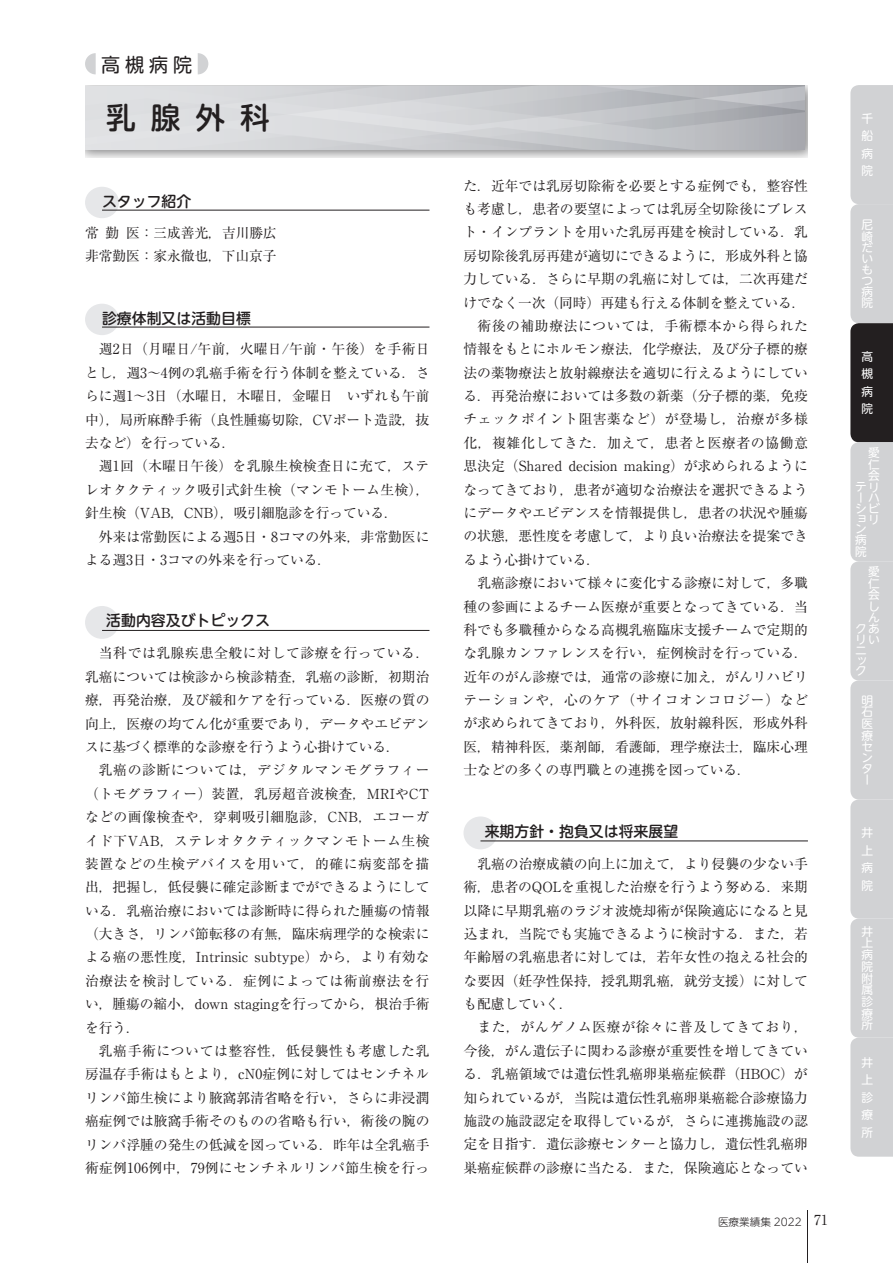
<style>
.page{position:relative;width:893px;height:1263px;background:#fff}
.page>*{position:absolute;margin:0;border:0;box-sizing:border-box;transform-origin:0 0}
.t1{font:500 29.7px "UD Shin M Go Pr 6 N";color:#231f20}
.t2{font:19.2px "UD Shin M Go Pr 6 N";color:#231f20}
.t3{font:500 14.85px "UD Shin M Go Pr 6 N";color:#231f20}
.t4{font:13.8px/23.4px "Ryumin Pr 6 N";letter-spacing:-.005em;color:#231f20;text-align:justify}
.t5{font:13.8px "Ryumin Pr 6 N";letter-spacing:.04em;color:#231f20}
.t6{font:11.7px/17.5px "UD Shin M Go Pr 6 N";color:#fff;text-align:justify}
.t7{font:300 10.65px "UD Shin M Go Pr 6 N";color:#231f20}
.s1{font-family:"Ryumin Pr 6 N";font-weight:400;font-size:13.8px}
</style>
<div class="page">
<hr style="left:808px;top:1210px;width:1px;height:53px;background:#231f20">
<img style="left:85px;top:85px;width:723px;height:72px">
<svg style="left:85px;top:86px;width:719px;height:63px;background:#ccced1"></svg>
<svg style="left:85px;top:53px;width:11px;height:21px"></svg>
<svg style="left:198px;top:53px;width:10px;height:21px"></svg>
<svg style="left:850px;top:85px;width:43px;height:1072px;background:#bebfc1"></svg>
<div style="left:463px;top:816px;width:34px;height:33px;background:#e6e7e9;border-radius:50%"></div>
<hr style="left:480px;top:841px;width:328px;height:1px;background:#231f20">
<div style="left:85px;top:606px;width:34px;height:33px;background:#e6e7e9;border-radius:50%"></div>
<hr style="left:102px;top:630px;width:327px;height:1px;background:#231f20">
<div style="left:85px;top:304px;width:34px;height:31px;background:#e6e7e9;border-radius:50%"></div>
<hr style="left:102px;top:327px;width:327px;height:1px;background:#231f20">
<div style="left:85px;top:187px;width:34px;height:31px;background:#e6e7e9;border-radius:50%"></div>
<hr style="left:102px;top:210px;width:327px;height:1px;background:#231f20">
<h2 class="t2" style="left:101px;top:48px;width:92px">高槻病院</h2>
<h1 class="t1" style="left:106px;top:93px;width:165px">乳腺外科</h1>
<p class="t3" style="left:102px;top:188px;width:91px">スタッフ紹介</p>
<p class="t4" style="left:85px;top:220px;width:193px">常勤医：三成善光，吉川勝広非常勤医：家永徹也，下山京子</p>
<p class="t3" style="left:102px;top:305px;width:150px">診療体制又は活動目標</p>
<p class="t4" style="left:85px;top:337px;width:346px;text-indent:14px">週2日（月曜日/午前，火曜日/午前・午後）を手術日とし，週3～4例の乳癌手術を行う体制を整えている．さらに週1～3日（水曜日，木曜日，金曜日　いずれも午前中），局所麻酔手術（良性腫瘍切除，CVポート造設，抜去など）を行っている．</p>
<p class="t4" style="left:85px;top:454px;width:346px;text-indent:14px">週1回（木曜日午後）を乳腺生検検査日に充て，ステレオタクティック吸引式針生検（マンモトーム生検），針生検（VAB，CNB），吸引細胞診を行っている．</p>
<p class="t4" style="left:85px;top:524px;width:346px;text-indent:14px">外来は常勤医による週5日・8コマの外来，非常勤医による週3日・3コマの外来を行っている．</p>
<p class="t3" style="left:106px;top:608px;width:165px">活動内容及びトピックス</p>
<p class="t4" style="left:85px;top:641px;width:346px;text-indent:14px">当科では乳腺疾患全般に対して診療を行っている．乳癌については検診から検診精査，乳癌の診断，初期治療，再発治療，及び緩和ケアを行っている．医療の質の向上，医療の均てん化が重要であり，データやエビデンスに基づく標準的な診療を行うよう心掛けている．</p>
<p class="t4" style="left:85px;top:758px;width:346px;text-indent:14px">乳癌の診断については，デジタルマンモグラフィー（トモグラフィー）装置，乳房超音波検査，MRIやCTなどの画像検査や，穿刺吸引細胞診，CNB，エコーガイド下VAB，ステレオタクティックマンモトーム生検装置などの生検デバイスを用いて，的確に病変部を描出，把握し，低侵襲に確定診断までができるようにしている．乳癌治療においては診断時に得られた腫瘍の情報（大きさ，リンパ節転移の有無，臨床病理学的な検索による癌の悪性度，Intrinsic subtype）から，より有効な治療法を検討している．症例によっては術前療法を行い，腫瘍の縮小，down stagingを行ってから，根治手術を行う．</p>
<p class="t4" style="left:85px;top:1038px;width:346px;text-indent:14px">乳癌手術については整容性，低侵襲性も考慮した乳房温存手術はもとより，cN0症例に対してはセンチネルリンパ節生検により腋窩郭清省略を行い，さらに非浸潤癌症例では腋窩手術そのものの省略も行い，術後の腕のリンパ浮腫の発生の低減を図っている．昨年は全乳癌手術症例106例中，79例にセンチネルリンパ節生検を行っ</p>
<p class="t4" style="left:463px;top:173px;width:346px">た．近年では乳房切除術を必要とする症例でも，整容性</p>
<p class="t4" style="left:463px;top:196px;width:346px">も考慮し，患者の要望によっては乳房全切除後にブレス</p>
<p class="t4" style="left:463px;top:220px;width:346px">ト・インプラントを用いた乳房再建を検討している．乳</p>
<p class="t4" style="left:463px;top:243px;width:346px">房切除後乳房再建が適切にできるように，形成外科と協</p>
<p class="t4" style="left:463px;top:267px;width:346px">力している．さらに早期の乳癌に対しては，二次再建だ</p>
<p class="t4" style="left:463px;top:290px;width:344px">けでなく一次（同時）再建も行える体制を整えている．</p>
<p class="t5" style="left:477px;top:315px;width:332px">術後の補助療法については，手術標本から得られた</p>
<p class="t4" style="left:463px;top:337px;width:346px">情報をもとにホルモン療法，化学療法，及び分子標的療</p>
<p class="t4" style="left:463px;top:360px;width:346px">法の薬物療法と放射線療法を適切に行えるようにしてい</p>
<p class="t4" style="left:463px;top:383px;width:346px">る．再発治療においては多数の新薬（分子標的薬，免疫</p>
<p class="t5" style="left:463px;top:408px;width:346px">チェックポイント阻害薬など）が登場し，治療が多様</p>
<p class="t5" style="left:463px;top:432px;width:346px">化，複雑化してきた．加えて，患者と医療者の協働意</p>
<p class="t4" style="left:463px;top:454px;width:346px">思決定（Shared decision making）が求められるように</p>
<p class="t4" style="left:463px;top:477px;width:346px">なってきており，患者が適切な治療法を選択できるよう</p>
<p class="t4" style="left:463px;top:500px;width:346px">にデータやエビデンスを情報提供し，患者の状況や腫瘍</p>
<p class="t4" style="left:463px;top:524px;width:346px">の状態，悪性度を考慮して，より良い治療法を提案でき</p>
<p class="t4" style="left:463px;top:547px;width:138px">るよう心掛けている．</p>
<p class="t4" style="left:477px;top:570px;width:332px">乳癌診療において様々に変化する診療に対して，多職</p>
<p class="t4" style="left:463px;top:594px;width:346px">種の参画によるチーム医療が重要となってきている．当</p>
<p class="t4" style="left:463px;top:617px;width:346px">科でも多職種からなる高槻乳癌臨床支援チームで定期的</p>
<p class="t4" style="left:463px;top:641px;width:346px">な乳腺カンファレンスを行い，症例検討を行っている．</p>
<p class="t4" style="left:463px;top:664px;width:346px">近年のがん診療では，通常の診療に加え，がんリハビリ</p>
<p class="t5" style="left:463px;top:689px;width:346px">テーションや，心のケア（サイコオンコロジー）など</p>
<p class="t4" style="left:463px;top:711px;width:346px">が求められてきており，外科医，放射線科医，形成外科</p>
<p class="t4" style="left:463px;top:734px;width:346px">医，精神科医，薬剤師，看護師，理学療法士，臨床心理</p>
<p class="t4" style="left:463px;top:758px;width:289px">士などの多くの専門職との連携を図っている．</p>
<p class="t3" style="left:485px;top:819px;width:195px">来期方針・抱負又は将来展望</p>
<p class="t4" style="left:463px;top:851px;width:346px;text-indent:14px">乳癌の治療成績の向上に加えて，より侵襲の少ない手術，患者のQOLを重視した治療を行うよう努める．来期以降に早期乳癌のラジオ波焼却術が保険適応になると見込まれ，当院でも実施できるように検討する．また，若年齢層の乳癌患者に対しては，若年女性の抱える社会的な要因（妊孕性保持，授乳期乳癌，就労支援）に対しても配慮していく．</p>
<p class="t4" style="left:463px;top:1015px;width:346px;text-indent:14px">また，がんゲノム医療が徐々に普及してきており，今後，がん遺伝子に関わる診療が重要性を増してきている．乳癌領域では遺伝性乳癌卵巣癌症候群（HBOC）が知られているが，当院は遺伝性乳癌卵巣癌総合診療協力施設の施設認定を取得しているが，さらに連携施設の認定を目指す．遺伝診療センターと協力し，遺伝性乳癌卵巣癌症候群の診療に当たる．また，保険適応となってい</p>
<p class="t7" style="left:718px;top:1213px;width:112px">医療業績集 2022 <span class="s1">71</span></p>
<p class="t6" style="left:862px;top:109px;width:13px">千船病院</p>
<p class="t6" style="left:862px;top:218px;width:13px;line-height:11.2px">尼崎だいもつ病院</p>
<p class="t6" style="left:862px;top:347px;width:13px">高槻病院</p>
<p class="t6" style="left:855px;top:446px;width:26px;line-height:11.1px;text-align:right">愛仁会テリハシビョリ</p>
<p class="t6" style="left:855px;top:488px;width:8px">ー</p>
<p class="t6" style="left:855px;top:522px;width:13px;line-height:11.6px">ン病院</p>
<p class="t6" style="left:868px;top:562px;width:13px">愛</p>
<p class="t6" style="left:868px;top:574px;width:13px">仁</p>
<p class="t6" style="left:868px;top:585px;width:13px">会</p>
<p class="t6" style="left:868px;top:597px;width:12px">し</p>
<p class="t6" style="left:868px;top:608px;width:13px">ん</p>
<p class="t6" style="left:855px;top:619px;width:25px">クあ</p>
<p class="t6" style="left:855px;top:630px;width:25px">リい</p>
<p class="t6" style="left:855px;top:641px;width:12px">ニ</p>
<p class="t6" style="left:855px;top:654px;width:12px;line-height:10.4px">ック</p>
<p class="t6" style="left:862px;top:694px;width:13px;line-height:11.4px">明石医療センター</p>
<p class="t6" style="left:862px;top:823px;width:13px">井上病院</p>
<p class="t6" style="left:862px;top:925px;width:13px;line-height:11.7px">井上病院附属診療所</p>
<p class="t6" style="left:862px;top:1052px;width:13px">井上診療所</p>
</div>
